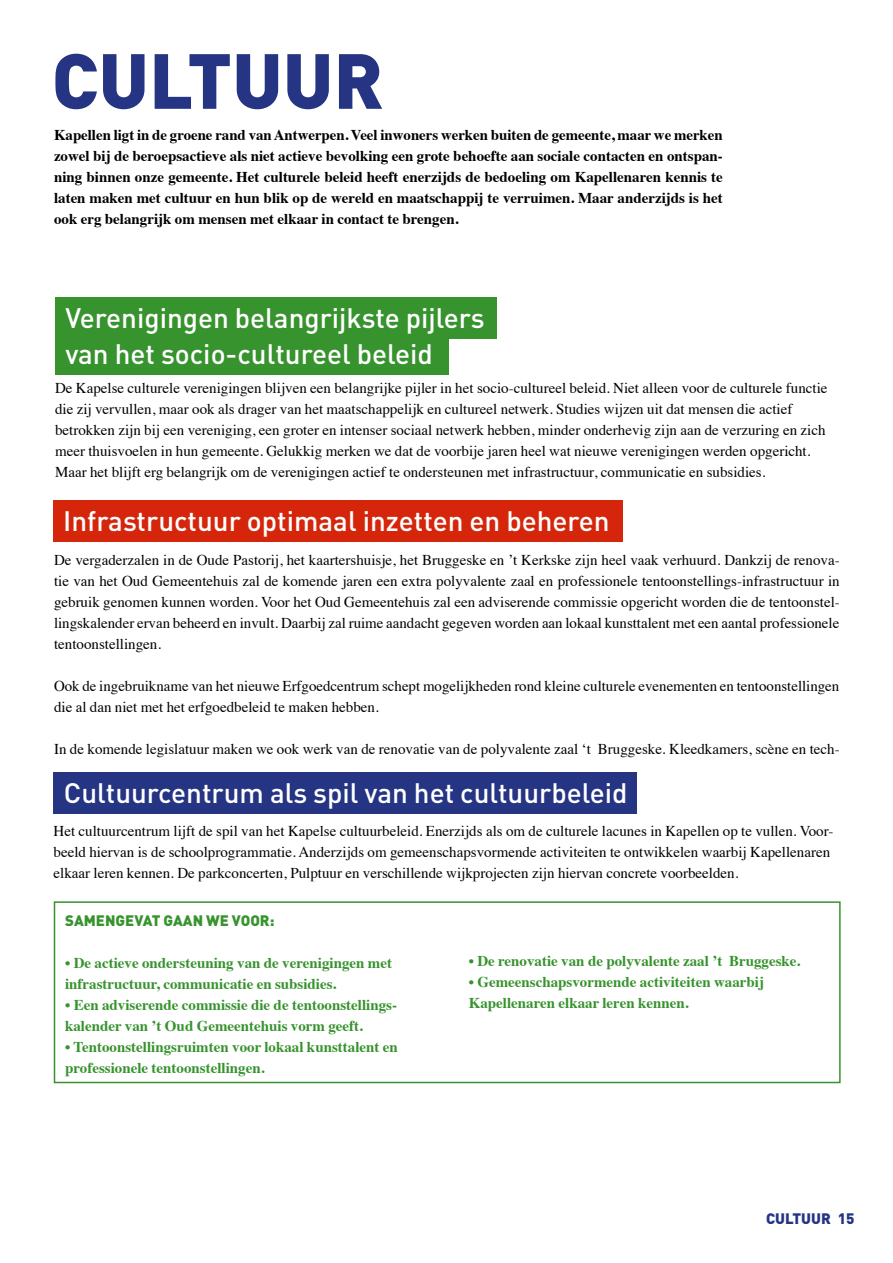
<style>
.page{position:relative;width:893px;height:1263px;background:#fff}
.page>*{position:absolute;margin:0;border:0;box-sizing:border-box;transform-origin:0 0}
.t1{font:900 76.8px "DIN";color:#253483}
.t2{font:500 27.75px/36px "DIN";color:#fff}
.t3{font:15px/21px "Times";color:#000}
.t4{font:700 15px/21px "Times";color:#000;text-align:justify}
.t5{font:700 15px/21px "Times";color:#37932e}
.t6{font:900 15px "DIN";color:#37932e}
.t7{font:900 15px "DIN";color:#253483}
</style>
<div class="page">
<div style="left:55px;top:333px;width:394px;height:42px;background:#37932e"></div>
<div style="left:55px;top:298px;width:441px;height:41px;background:#37932e"></div>
<div style="left:54px;top:500px;width:569px;height:41px;background:#d5260c"></div>
<div style="left:54px;top:772px;width:583px;height:42px;background:#253483"></div>
<div style="left:54px;top:901px;width:787px;height:182px;border:2px solid #37932e"></div>
<h1 class="t1" style="left:52px;top:30px;width:333px">CULTUU R</h1>
<p class="t4" style="left:54px;top:122px;width:670px">Kapellen ligt in de groene rand van Antwerpen. Veel inwoners werken buiten de gemeente, maar we merken zowel bij de beroepsactieve als niet actieve bevolking een grote behoefte aan sociale contacten en ontspan&shy;ning binnen onze gemeente. Het culturele beleid heeft enerzijds de bedoeling om Kapellenaren kennis te laten maken met cultuur en hun blik op de wereld en maatschappij te verruimen. Maar anderzijds is het ook erg belangrijk om mensen met elkaar in contact te brengen.</p>
<h2 class="t2" style="left:65px;top:299px;width:421px">Verenigingen belangrijkste pijlers van het socio-cultureel beleid</h2>
<p class="t3" style="left:55px;top:377px;width:774px">De Kapelse culturele verenigingen blijven een belangrijke pijler in het socio-cultureel beleid. Niet alleen voor de culturele functie die zij vervullen, maar ook als drager van het maatschappelijk en cultureel netwerk. Studies wijzen uit dat mensen die actief betrokken zijn bij een vereniging, een groter en intenser sociaal netwerk hebben, minder onderhevig zijn aan de verzuring en zich meer thuisvoelen in hun gemeente. Gelukkig merken we dat de voorbije jaren heel wat nieuwe verenigingen werden opgericht.<br>Maar het blijft erg belangrijk om de verenigingen actief te ondersteunen met infrastructuur, communicatie en subsidies.</p>
<h2 class="t2" style="left:63px;top:502px;width:548px">Infrastructuur optimaal inzetten en beheren</h2>
<p class="t3" style="left:54px;top:549px;width:787px;text-align:justify">De vergaderzalen in de Oude Pastorij, het kaartershuisje, het Bruggeske en ’t Kerkske zijn heel vaak verhuurd. Dankzij de renova&shy;tie van het Oud Gemeentehuis zal de komende jaren een extra polyvalente zaal en professionele tentoonstellings-infrastructuur in gebruik genomen kunnen worden. Voor het Oud Gemeentehuis zal een adviserende commissie opgericht worden die de tentoonstel&shy;lingskalender ervan beheerd en invult. Daarbij zal ruime aandacht gegeven worden aan lokaal kunsttalent met een aantal professionele tentoonstellingen.</p>
<p class="t3" style="left:54px;top:675px;width:787px">Ook de ingebruikname van het nieuwe Erfgoedcentrum schept mogelijkheden rond kleine culturele evenementen en tentoonstellingen die al dan niet met het erfgoedbeleid te maken hebben.</p>
<p class="t3" style="left:54px;top:738px;width:787px">In de komende legislatuur maken we ook werk van de renovatie van de polyvalente zaal ‘t Bruggeske. Kleedkamers, scène en tech-</p>
<h2 class="t2" style="left:64px;top:774px;width:565px">Cultuurcentrum als spil van het cultuurbeleid</h2>
<p class="t3" style="left:54px;top:819px;width:781px">Het cultuurcentrum lijft de spil van het Kapelse cultuurbeleid. Enerzijds als om de culturele lacunes in Kapellen op te vullen. Voor&shy;beeld hiervan is de schoolprogrammatie. Anderzijds om gemeenschapsvormende activiteiten te ontwikkelen waarbij Kapellenaren elkaar leren kennen. De parkconcerten, Pulptuur en verschillende wijkprojecten zijn hiervan concrete voorbeelden.</p>
<p class="t6" style="left:65px;top:910px;width:20px">SAMENGEVAT</p>
<p class="t6" style="left:164px;top:910px;width:11px">GAAN</p>
<p class="t6" style="left:206px;top:910px;width:37px">WE VOOR</p>
<p class="t6" style="left:270px;top:910px;width:6px">:</p>
<p class="t5" style="left:65px;top:950px;width:328px">• De actieve ondersteuning van de verenigingen met infrastructuur, communicatie en subsidies.</p>
<p class="t5" style="left:65px;top:992px;width:332px">• Een adviserende commissie die de tentoonstellings&shy;kalender van ’t Oud Gemeentehuis vorm geeft.</p>
<p class="t5" style="left:65px;top:1034px;width:334px">• Tentoonstellingsruimten voor lokaal kunsttalent en professionele tentoonstellingen.</p>
<p class="t5" style="left:469px;top:949px;width:333px">• De renovatie van de polyvalente zaal ’t Bruggeske.</p>
<p class="t5" style="left:469px;top:970px;width:297px">• Gemeenschapsvormende activiteiten waarbij<br>Kapellenaren elkaar leren kennen.</p>
<p class="t7" style="left:766px;top:1208px;width:66px">CULTUU R</p>
<p class="t7" style="left:838px;top:1208px;width:18px">15</p>
</div>
